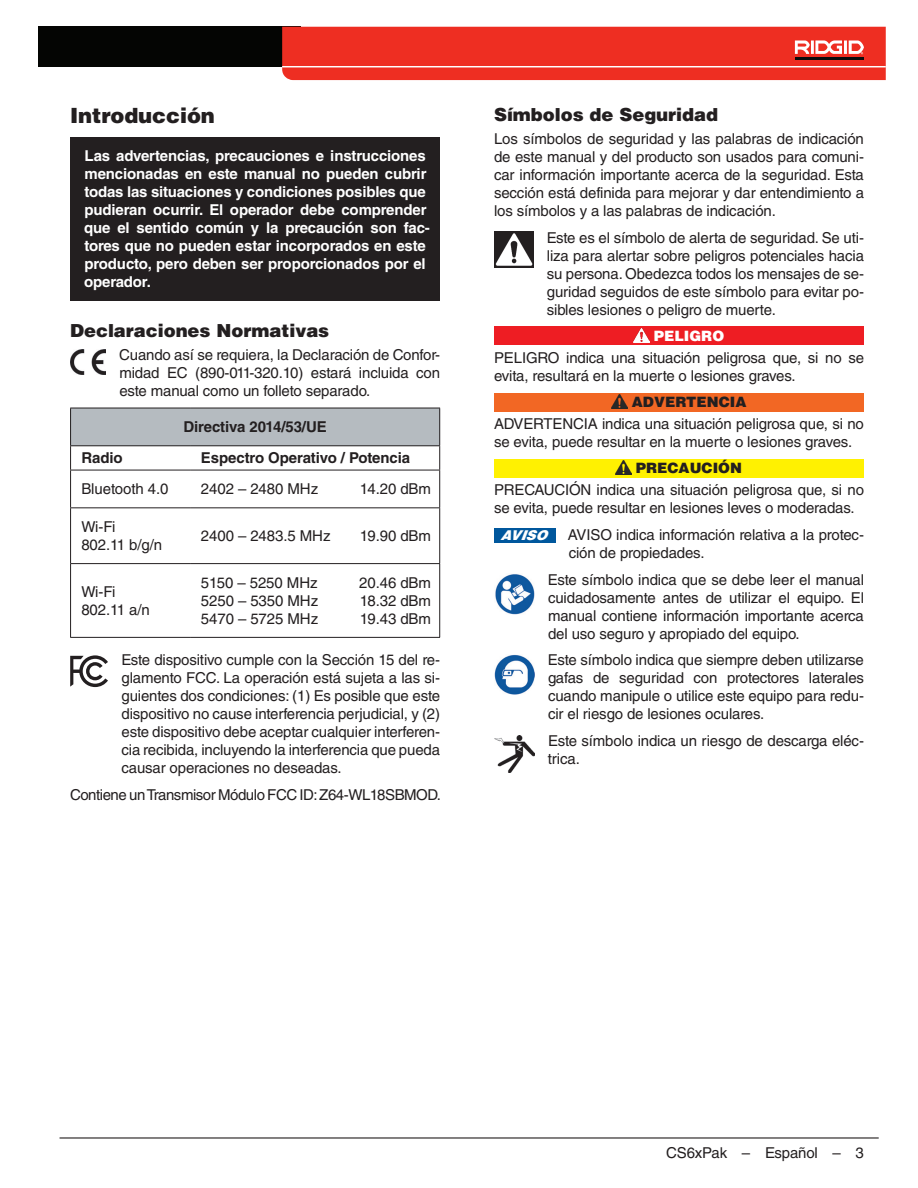
<style>
.page{position:relative;width:918px;height:1188px;background:#fff}
.page>*{position:absolute;margin:0;border:0;box-sizing:border-box;transform-origin:0 0}
.Head_1___h1{font:900 21px "Helvetica LT Std";letter-spacing:-.005em;color:#231f20}
.Head_2____h2{font:900 18px "Helvetica LT Std";letter-spacing:-.005em;color:#231f20}
.Basic_Normal___bn{font:15px/18px "Helvetica LT Std";letter-spacing:-.01em;color:#231f20;text-align:justify}
.Basic_Bold____bb{font:700 15px/18px "Helvetica LT Std";letter-spacing:-.01em;color:#fff}
.Table_BN_Left___tl{font:15px/18px "Helvetica LT Std";letter-spacing:-.005em;color:#231f20}
.Basic_Normal___bn-2{font:15px "Helvetica LT Std";letter-spacing:-.03em;color:#231f20}
.Table_Bold_Left___tb{font:700 15px "Helvetica LT Std";letter-spacing:-.005em;color:#231f20}
.Table_Header___th{font:700 15px "Helvetica LT Std";letter-spacing:-.005em;color:#231f20}
.Safety_Bar_Symbol{font:900 14.25px "Helvetica LT Std";color:#231f20}
.Safety_Bar_Symbol-2{font:900 14.25px "Helvetica LT Std";color:#fff}
.Notice_White{font:italic 900 13.5px "Helvetica LT Std";color:#fff}
</style>
<div class="page">
<hr style="left:60px;top:1137px;width:819px;height:2px;background:#231f20">
<div style="left:38px;top:27px;width:263px;height:40px;background:#040503"></div>
<div style="left:282px;top:27px;width:604px;height:53px;background:#ee2e22"></div>
<hr style="left:795px;top:57px;width:69px;height:3px;background:#0a0b0c">
<div style="left:70px;top:137px;width:370px;height:164px;background:#231f20"></div>
<img style="left:70px;top:349px;width:36px;height:26px">
<div style="left:71px;top:408px;width:369px;height:38px;background:#b5bbc0"></div>
<hr style="left:439px;top:470px;width:1px;height:37px;background:#231f20">
<hr style="left:190px;top:507px;width:250px;height:1px;background:#231f20">
<hr style="left:439px;top:508px;width:1px;height:55px;background:#231f20">
<hr style="left:190px;top:563px;width:250px;height:1px;background:#231f20">
<hr style="left:439px;top:564px;width:1px;height:73px;background:#231f20">
<hr style="left:190px;top:637px;width:250px;height:1px;background:#231f20">
<svg style="left:439px;top:446px;width:1px;height:24px"></svg>
<hr style="left:190px;top:470px;width:250px;height:1px;background:#231f20">
<hr style="left:70px;top:408px;width:120px;height:1px;background:#231f20">
<hr style="left:70px;top:408px;width:1px;height:37px;background:#231f20">
<hr style="left:190px;top:408px;width:250px;height:1px;background:#231f20">
<hr style="left:439px;top:408px;width:1px;height:37px;background:#231f20">
<hr style="left:190px;top:445px;width:250px;height:1px;background:#231f20">
<hr style="left:70px;top:445px;width:120px;height:1px;background:#231f20">
<svg style="left:70px;top:446px;width:1px;height:24px"></svg>
<hr style="left:70px;top:470px;width:120px;height:1px;background:#231f20">
<hr style="left:70px;top:470px;width:1px;height:37px;background:#231f20">
<hr style="left:70px;top:507px;width:120px;height:1px;background:#231f20">
<hr style="left:70px;top:508px;width:1px;height:55px;background:#231f20">
<hr style="left:70px;top:563px;width:120px;height:1px;background:#231f20">
<hr style="left:70px;top:564px;width:1px;height:73px;background:#231f20">
<hr style="left:70px;top:637px;width:120px;height:1px;background:#231f20">
<svg style="left:70px;top:655px;width:38px;height:32px"></svg>
<img style="left:494px;top:232px;width:39px;height:35px">
<div style="left:494px;top:327px;width:370px;height:18px;background:#ee1d23"></div>
<img style="left:633px;top:328px;width:16px;height:14px">
<div style="left:494px;top:393px;width:370px;height:18px;background:#f26724"></div>
<img style="left:611px;top:394px;width:16px;height:14px">
<div style="left:494px;top:459px;width:370px;height:18px;background:#fff101"></div>
<img style="left:615px;top:460px;width:16px;height:15px">
<div style="left:494px;top:528px;width:61px;height:15px;background:#00579d"></div>
<img style="left:495px;top:574px;width:40px;height:40px">
<img style="left:494px;top:655px;width:41px;height:40px">
<img style="left:494px;top:736px;width:40px;height:36px">
<p class="Head_1___h1" style="left:70px;top:102px;width:146px">Introducción</p>
<p class="Basic_Bold____bb" style="left:84px;top:147px;width:347px">Las advertencias, precauciones e instrucciones mencionadas en este manual no pueden cubrir todas las situaciones y condiciones posibles que pudieran ocurrir. El operador debe comprender que el sentido común y la precaución son fac&shy;tores que no pueden estar incorporados en este producto, pero deben ser proporcionados por el operador.</p>
<p class="Head_2____h2" style="left:70px;top:318px;width:261px">Declaraciones Normativas</p>
<p class="Basic_Normal___bn" style="left:119px;top:346px;width:322px">Cuando así se requiera, la Declaración de Confor&shy;midad EC (890-011-320. 10) estará incluida con este manual como un folleto separado.</p>
<p class="Table_Header___th" style="left:183px;top:418px;width:145px">Directiva 2014/53/UE</p>
<p class="Table_Bold_Left___tb" style="left:81px;top:449px;width:43px">Radio</p>
<p class="Table_Bold_Left___tb" style="left:201px;top:449px;width:211px">Espectro Operativo / Potencia</p>
<p class="Table_BN_Left___tl" style="left:81px;top:480px;width:89px">Bluetooth 4.0</p>
<p class="Table_BN_Left___tl" style="left:201px;top:480px;width:119px">2402 – 2480 MHz</p>
<p class="Table_BN_Left___tl" style="left:360px;top:480px;width:73px">14.20 dBm</p>
<p class="Table_BN_Left___tl" style="left:81px;top:518px;width:82px">Wi-Fi<br>802. 11 b/g/n</p>
<p class="Table_BN_Left___tl" style="left:201px;top:527px;width:131px">2400 – 2483. 5 MHz</p>
<p class="Table_BN_Left___tl" style="left:360px;top:527px;width:73px">19.90 dBm</p>
<p class="Table_BN_Left___tl" style="left:81px;top:583px;width:70px">Wi-Fi<br>802. 11 a/n</p>
<p class="Table_BN_Left___tl" style="left:201px;top:574px;width:118px">5150 – 5250 MHz</p>
<p class="Table_BN_Left___tl" style="left:359px;top:574px;width:73px">20.46 dBm</p>
<p class="Table_BN_Left___tl" style="left:201px;top:592px;width:119px">5250 – 5350 MHz</p>
<p class="Table_BN_Left___tl" style="left:360px;top:592px;width:73px">18.32 dBm</p>
<p class="Table_BN_Left___tl" style="left:201px;top:610px;width:119px">5470 – 5725 MHz</p>
<p class="Table_BN_Left___tl" style="left:360px;top:610px;width:73px">19.43 dBm</p>
<p class="Basic_Normal___bn" style="left:121px;top:651px;width:320px">Este dispositivo cumple con la Sección 15 del re&shy;glamento FCC. La operación está sujeta a las si&shy;guientes dos condiciones: (1) Es posible que este dispositivo no cause interferencia perjudicial, y (2) este dispositivo debe aceptar cualquier interferen&shy;cia recibida, incluyendo la interferencia que pueda causar operaciones no deseadas.</p>
<p class="Basic_Normal___bn-2" style="left:70px;top:786px;width:370px">Contiene un Transmisor Módulo FCC ID: Z64-WL18SBMOD.</p>
<p class="Head_2____h2" style="left:494px;top:103px;width:225px">Símbolos de Seguridad</p>
<p class="Basic_Normal___bn" style="left:494px;top:130px;width:371px">Los símbolos de seguridad y las palabras de indicación de este manual y del producto son usados para comuni&shy;car información importante acerca de la seguridad. Esta sección está definida para mejorar y dar entendimiento a los símbolos y a las palabras de indicación.</p>
<p class="Basic_Normal___bn" style="left:547px;top:229px;width:319px">Este es el símbolo de alerta de seguridad. Se uti&shy;liza para alertar sobre peligros potenciales hacia su persona. Obedezca todos los mensajes de se&shy;guridad seguidos de este símbolo para evitar po&shy;sibles lesiones o peligro de muerte.</p>
<p class="Safety_Bar_Symbol-2" style="left:654px;top:326px;width:72px">PELIGRO</p>
<p class="Basic_Normal___bn" style="left:494px;top:349px;width:371px">PELIGRO indica una situación peligrosa que, si no se evita, resultará en la muerte o lesiones graves.</p>
<p class="Safety_Bar_Symbol" style="left:632px;top:392px;width:116px">ADVERTENCIA</p>
<p class="Basic_Normal___bn" style="left:494px;top:415px;width:371px">ADVERTENCIA indica una situación peligrosa que, si no se evita, puede resultar en la muerte o lesiones graves.</p>
<p class="Safety_Bar_Symbol" style="left:636px;top:459px;width:108px">PRECAUCIÓN</p>
<p class="Basic_Normal___bn" style="left:494px;top:481px;width:371px">PRECAUCIÓN indica una situación peligrosa que, si no se evita, puede resultar en lesiones leves o moderadas.</p>
<p class="Notice_White" style="left:500px;top:527px;width:48px">AVISO</p>
<p class="Basic_Normal___bn" style="left:568px;top:526px;width:298px">AVISO indica información relativa a la protec&shy;ción de propiedades.</p>
<p class="Basic_Normal___bn" style="left:548px;top:570px;width:318px">Este símbolo indica que se debe leer el manual cuidadosamente antes de utilizar el equipo. El manual contiene información importante acerca del uso seguro y apropiado del equipo.</p>
<p class="Basic_Normal___bn" style="left:548px;top:651px;width:318px">Este símbolo indica que siempre deben utilizarse gafas de seguridad con protectores laterales cuando manipule o utilice este equipo para redu&shy;cir el riesgo de lesiones oculares.</p>
<p class="Basic_Normal___bn" style="left:548px;top:732px;width:318px">Este símbolo indica un riesgo de descarga eléc&shy;trica.</p>
<p class="Basic_Normal___bn" style="left:666px;top:1144px;width:199px">CS6xPak – Español – 3</p>
</div>
